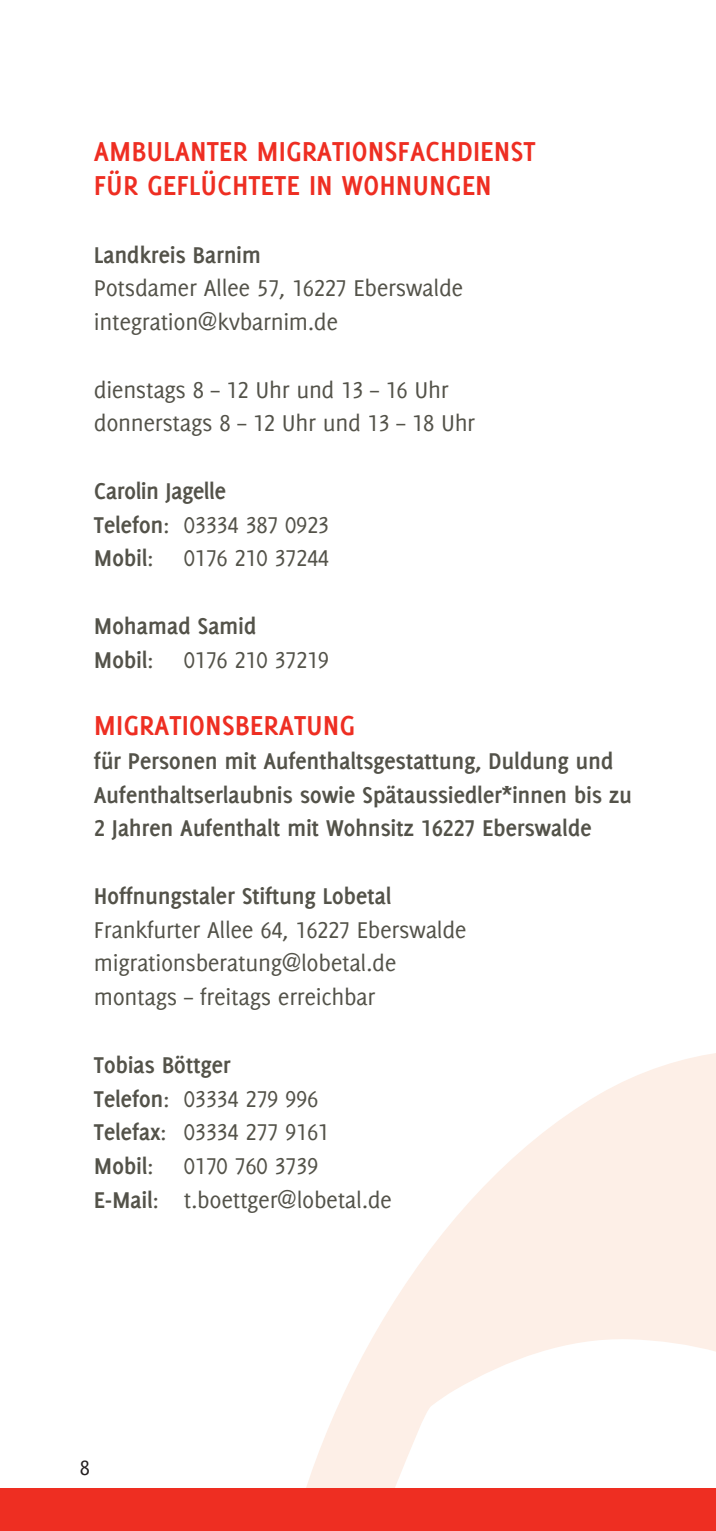
<style>
.page{position:relative;width:716px;height:1531px;background:#fff}
.page>*{position:absolute;margin:0;border:0;box-sizing:border-box;transform-origin:0 0}
.Überschrift{font:700 30px "Delicious LB";color:#ee2e22}
.Fließtext{font:25px "Delicious LB";letter-spacing:-.015em;color:#535249}
.Fließtext-2{font:700 25px/33.8px "Delicious LB";letter-spacing:-.015em;color:#535249}
.t1{font:22.5px "Delicious LB";color:#231f20}
.s1{font-weight:700}
</style>
<div class="page">
<svg style="left:306px;top:1053px;width:410px;height:435px"></svg>
<div style="left:0;top:1488px;width:716px;height:43px;background:#ee2e22"></div>
<p class="Überschrift" style="left:94px;top:132px;width:443px">AMBULANTER MIGRATIONSFACHDIENST</p>
<p class="Überschrift" style="left:94px;top:166px;width:399px">FÜR GEFLÜCHTETE IN WOHNUNGEN</p>
<p class="Fließtext-2" style="left:94px;top:236px;width:169px">Landkreis Barnim</p>
<p class="Fließtext" style="left:94px;top:274px;width:371px">Potsdamer Allee 57, 16227 Eberswalde</p>
<p class="Fließtext" style="left:94px;top:308px;width:246px">integration@kvbarnim.de</p>
<p class="Fließtext" style="left:94px;top:375px;width:356px">dienstags 8 – 12 Uhr und 13 – 16 Uhr</p>
<p class="Fließtext" style="left:94px;top:409px;width:383px">donnerstags 8 – 12 Uhr und 13 – 18 Uhr</p>
<p class="Fließtext-2" style="left:94px;top:473px;width:134px">Carolin Jagelle</p>
<p class="Fließtext" style="left:94px;top:510px;width:237px"><span class="s1">Telefon</span>: 03334 387 0923</p>
<p class="Fließtext" style="left:94px;top:544px;width:237px"><span class="s1">Mobil</span>: 0176 210 37244</p>
<p class="Fließtext-2" style="left:94px;top:608px;width:164px">Mohamad Samid</p>
<p class="Fließtext" style="left:94px;top:645px;width:237px"><span class="s1">Mobil</span>: 0176 210 37219</p>
<p class="Überschrift" style="left:94px;top:706px;width:263px">MIGRATIONSBERATUNG</p>
<p class="Fließtext-2" style="left:94px;top:743px;width:540px">für Personen mit Aufenthaltsgestattung, Duldung und<br>Aufenthaltserlaubnis sowie Spätaussiedler*innen bis zu<br>2 Jahren Aufenthalt mit Wohnsitz 16227 Eberswalde</p>
<p class="Fließtext-2" style="left:94px;top:878px;width:299px">Hoffnungstaler Stiftung Lobetal</p>
<p class="Fließtext" style="left:94px;top:915px;width:374px">Frankfurter Allee 64, 16227 Eberswalde</p>
<p class="Fließtext" style="left:94px;top:949px;width:304px">migrationsberatung@lobetal.de</p>
<p class="Fließtext" style="left:94px;top:983px;width:283px">montags – freitags erreichbar</p>
<p class="Fließtext-2" style="left:94px;top:1046px;width:138px">Tobias Böttger</p>
<p class="Fließtext" style="left:94px;top:1084px;width:226px"><span class="s1">Telefon</span>: 03334 279 996</p>
<p class="Fließtext" style="left:94px;top:1118px;width:237px"><span class="s1">Telefax</span>: 03334 277 9161</p>
<p class="Fließtext" style="left:94px;top:1152px;width:226px"><span class="s1">Mobil</span>: 0170 760 3739</p>
<p class="Fließtext" style="left:94px;top:1185px;width:300px"><span class="s1">E-Mail</span>: t.boettger@lobetal.de</p>
<p class="t1" style="left:80px;top:1455px;width:12px">8</p>
</div>
